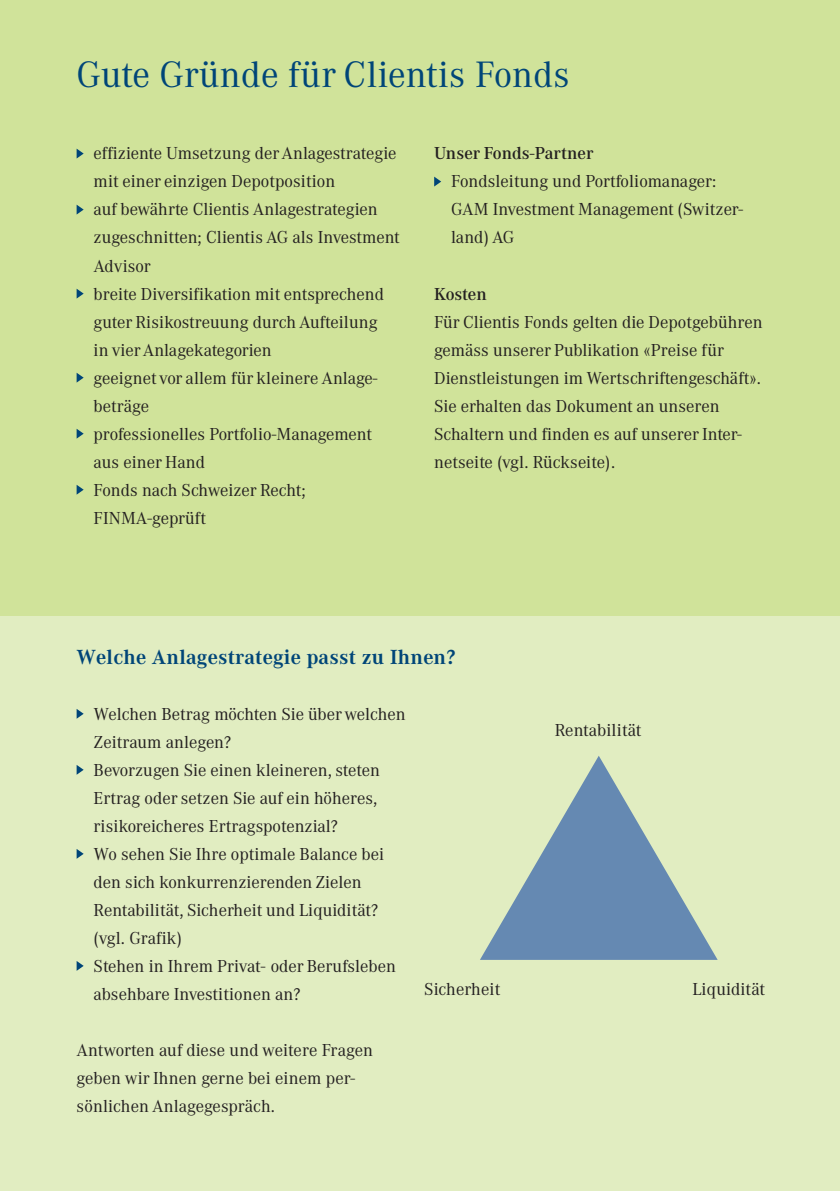
<style>
.page{position:relative;width:840px;height:1191px;background:#fff}
.page>*{position:absolute;margin:0;border:0;box-sizing:border-box;transform-origin:0 0}
.Titel__Blau{font:36px "Corporate ABQ";letter-spacing:.01em;color:#004578}
._04_Untertitel{font:700 20px "Corporate ABQ";letter-spacing:.01em;color:#004578}
.Fliesstext__ohne_Ein{font:17px/28px "Corporate ABQ";letter-spacing:.005em;color:#231f20}
.Fliesstext__ohne_Ein-2{font:500 17px "Corporate ABQ";letter-spacing:.005em;color:#231f20}
</style>
<div class="page">
<div style="left:0;top:0;width:839px;height:1191px;background:#d0e39a"></div>
<div style="left:0;top:617px;width:839px;height:574px;background:#e1edc1"></div>
<svg style="left:77px;top:149px;width:7px;height:9px"></svg>
<svg style="left:77px;top:205px;width:7px;height:9px"></svg>
<svg style="left:77px;top:289px;width:7px;height:9px"></svg>
<svg style="left:77px;top:373px;width:7px;height:9px"></svg>
<svg style="left:77px;top:429px;width:7px;height:9px"></svg>
<svg style="left:77px;top:485px;width:7px;height:9px"></svg>
<svg style="left:434px;top:177px;width:7px;height:9px"></svg>
<svg style="left:480px;top:756px;width:237px;height:204px"></svg>
<svg style="left:77px;top:709px;width:7px;height:9px"></svg>
<svg style="left:77px;top:765px;width:7px;height:9px"></svg>
<svg style="left:77px;top:849px;width:7px;height:9px"></svg>
<svg style="left:77px;top:961px;width:7px;height:9px"></svg>
<p class="Titel__Blau" style="left:77px;top:53px;width:494px">Gute Gründe für Clientis Fonds</p>
<p class="Fliesstext__ohne_Ein" style="left:94px;top:140px;width:304px">effiziente Umsetzung derAnlagestrategie mit einer einzigen Depotposition</p>
<p class="Fliesstext__ohne_Ein" style="left:94px;top:196px;width:307px">auf bewährte Clientis Anlagestrategien zugeschnitten; Clientis AG als Investment<br>Advisor</p>
<p class="Fliesstext__ohne_Ein" style="left:94px;top:280px;width:292px">breite Diversifikation mit entsprechend guter Risikostreuung durch Aufteilung in vierAnlagekategorien</p>
<p class="Fliesstext__ohne_Ein" style="left:94px;top:364px;width:285px">geeignet vor allem für kleinere Anlage&shy;beträge</p>
<p class="Fliesstext__ohne_Ein" style="left:94px;top:420px;width:279px">professionelles Portfolio-Management aus einer Hand</p>
<p class="Fliesstext__ohne_Ein" style="left:94px;top:476px;width:213px">Fonds nach Schweizer Recht;<br>FINMA-geprüft</p>
<p class="Fliesstext__ohne_Ein-2" style="left:434px;top:143px;width:161px">Unser Fonds-Partner</p>
<p class="Fliesstext__ohne_Ein" style="left:451px;top:168px;width:293px">Fondsleitung und Portfoliomanager:<br>GAM Investment Management (Switzer&shy;land) AG</p>
<p class="Fliesstext__ohne_Ein-2" style="left:434px;top:283px;width:54px">Kosten</p>
<p class="Fliesstext__ohne_Ein" style="left:434px;top:308px;width:330px">Für Clientis Fonds gelten die Depotgebühren gemäss unserer Publikation «Preise für Dienstleistungen im Wertschriftengeschäft».<br>Sie erhalten das Dokument an unseren Schaltern und finden es auf unserer Inter&shy;netseite (vgl. Rückseite).</p>
<p class="_04_Untertitel" style="left:77px;top:645px;width:380px">Welche Anlagestrategie passt zu Ihnen?</p>
<p class="Fliesstext__ohne_Ein" style="left:94px;top:700px;width:313px">Welchen Betrag möchten Sie überwelchen<br>Zeitraum anlegen?</p>
<p class="Fliesstext__ohne_Ein" style="left:94px;top:756px;width:287px">Bevorzugen Sie einen kleineren, steten<br>Ertrag oder setzen Sie auf ein höheres, risikoreicheres Ertragspotenzial?</p>
<p class="Fliesstext__ohne_Ein" style="left:94px;top:840px;width:292px">Wo sehen Sie Ihre optimale Balance bei den sich konkurrenzierenden Zielen Rentabilität, Sicherheit und Liquidität? (vgl. Grafik)</p>
<p class="Fliesstext__ohne_Ein" style="left:94px;top:952px;width:303px">Stehen in Ihrem Privat- oder Berufsleben absehbare Investitionen an?</p>
<p class="Fliesstext__ohne_Ein" style="left:77px;top:1036px;width:298px">Antworten auf diese und weitere Fragen geben wir Ihnen gerne bei einem per&shy;sönlichen Anlagegespräch.</p>
<p class="Fliesstext__ohne_Ein" style="left:554px;top:716px;width:88px">Rentabilität</p>
<p class="Fliesstext__ohne_Ein" style="left:424px;top:974px;width:77px">Sicherheit</p>
<p class="Fliesstext__ohne_Ein" style="left:692px;top:974px;width:74px">Liquidität</p>
</div>
